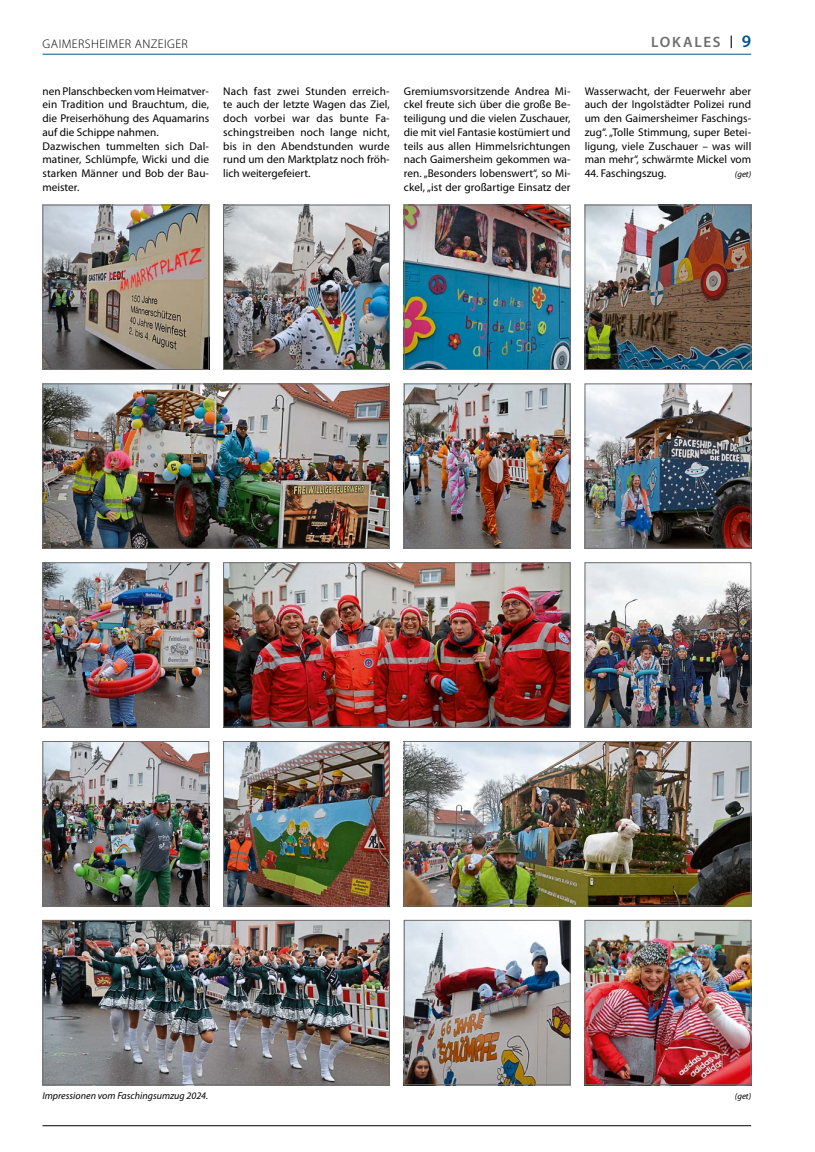
<style>
.page{position:relative;width:815px;height:1152px;background:#fff}
.page>*{position:absolute;margin:0;border:0;box-sizing:border-box;transform-origin:0 0}
.t1{font:600 15px "Myriad Pro";letter-spacing:.11em;color:#6e6e6e}
.t2{font:300 12.5px "Myriad Pro";letter-spacing:.035em;color:#000}
.Grundschrift{font:11.25px/13.8px "Myriad Pro";color:#000;text-align:justify}
.Bildtext{font:italic 10px "Myriad Pro";color:#000}
.Bildtext-2{font:italic 8.75px "Myriad Pro";color:#000}
.Grundschrift-2{font:italic 8.75px "Myriad Pro";color:#000}
.s1{font-size:17.5px;color:#005590}
</style>
<div class="page">
<hr style="left:43px;top:1125px;width:708px;height:1px;background:#000">
<hr style="left:43px;top:54px;width:708px;height:1px;background:#005590">
<img style="left:45px;top:385px;width:343px;height:161px">
<div style="left:43px;top:383px;width:347px;height:165px;border:1px solid #6e6e6e"></div>
<img style="left:406px;top:385px;width:162px;height:161px">
<div style="left:404px;top:383px;width:166px;height:165px;border:1px solid #6e6e6e"></div>
<img style="left:45px;top:743px;width:162px;height:161px">
<div style="left:43px;top:741px;width:166px;height:165px;border:1px solid #6e6e6e"></div>
<img style="left:45px;top:207px;width:162px;height:161px">
<div style="left:43px;top:205px;width:166px;height:165px;border:1px solid #6e6e6e"></div>
<img style="left:587px;top:385px;width:162px;height:161px">
<div style="left:585px;top:383px;width:166px;height:165px;border:1px solid #6e6e6e"></div>
<img style="left:45px;top:564px;width:162px;height:161px">
<div style="left:43px;top:562px;width:166px;height:165px;border:1px solid #6e6e6e"></div>
<img style="left:225px;top:207px;width:163px;height:161px">
<div style="left:223px;top:205px;width:167px;height:165px;border:1px solid #6e6e6e"></div>
<img style="left:587px;top:207px;width:162px;height:161px">
<div style="left:585px;top:205px;width:166px;height:165px;border:1px solid #6e6e6e"></div>
<img style="left:406px;top:743px;width:343px;height:161px">
<div style="left:404px;top:741px;width:347px;height:165px;border:1px solid #6e6e6e"></div>
<img style="left:406px;top:207px;width:162px;height:161px">
<div style="left:404px;top:205px;width:166px;height:165px;border:1px solid #6e6e6e"></div>
<img style="left:225px;top:743px;width:163px;height:161px">
<div style="left:223px;top:741px;width:167px;height:165px;border:1px solid #6e6e6e"></div>
<img style="left:45px;top:922px;width:343px;height:161px">
<div style="left:43px;top:920px;width:347px;height:165px;border:1px solid #6e6e6e"></div>
<img style="left:406px;top:922px;width:162px;height:161px">
<div style="left:404px;top:920px;width:166px;height:165px;border:1px solid #6e6e6e"></div>
<img style="left:225px;top:564px;width:343px;height:161px">
<div style="left:223px;top:562px;width:347px;height:165px;border:1px solid #6e6e6e"></div>
<img style="left:587px;top:922px;width:162px;height:161px">
<div style="left:585px;top:920px;width:166px;height:165px;border:1px solid #6e6e6e"></div>
<img style="left:587px;top:564px;width:162px;height:161px">
<div style="left:585px;top:562px;width:166px;height:165px;border:1px solid #6e6e6e"></div>
<p class="t2" style="left:43px;top:36px;width:147px">GAIMERSHEIMER ANZEIGER</p>
<p class="t1" style="left:651px;top:33px;width:102px">LOKALES <sup>|</sup> <span class="s1">9</span></p>
<p class="Grundschrift" style="left:43px;top:84px;width:168px">nen Planschbecken vom Heimatver&shy;ein Tradition und Brauchtum, die, die Preiserhöhung des Aquamarins auf die Schippe nahmen.</p>
<p class="Grundschrift" style="left:43px;top:139px;width:168px">Dazwischen tummelten sich Dal&shy;matiner, Schlümpfe, Wicki und die starken Männer und Bob der Bau&shy;meister.</p>
<p class="Grundschrift" style="left:223px;top:84px;width:168px">Nach fast zwei Stunden erreich&shy;te auch der letzte Wagen das Ziel, doch vorbei war das bunte Fa&shy;schingstreiben noch lange nicht, bis in den Abendstunden wurde rund um den Marktplatz noch fröh&shy;lich weitergefeiert.</p>
<p class="Grundschrift" style="left:404px;top:84px;width:168px">Gremiumsvorsitzende Andrea Mi&shy;ckel freute sich über die große Be&shy;teiligung und die vielen Zuschauer, die mit viel Fantasie kostümiert und teils aus allen Himmelsrichtungen nach Gaimersheim gekommen wa&shy;ren. „Besonders lobenswert“, so Mi&shy;ckel, „ist der großartige Einsatz der</p>
<p class="Grundschrift" style="left:585px;top:84px;width:168px">Wasserwacht, der Feuerwehr aber auch der Ingolstädter Polizei rund um den Gaimersheimer Faschings&shy;zug“. „Tolle Stimmung, super Betei&shy;ligung, viele Zuschauer – was will man mehr“, schwärmte Mickel vom</p>
<p class="Grundschrift" style="left:585px;top:167px;width:83px">44. Faschingszug.</p>
<p class="Grundschrift-2" style="left:735px;top:170px;width:18px">(get)</p>
<p class="Bildtext" style="left:43px;top:1090px;width:167px">Impressionen vom Faschingsumzug 2024.</p>
<p class="Bildtext-2" style="left:735px;top:1091px;width:18px">(get)</p>
</div>
